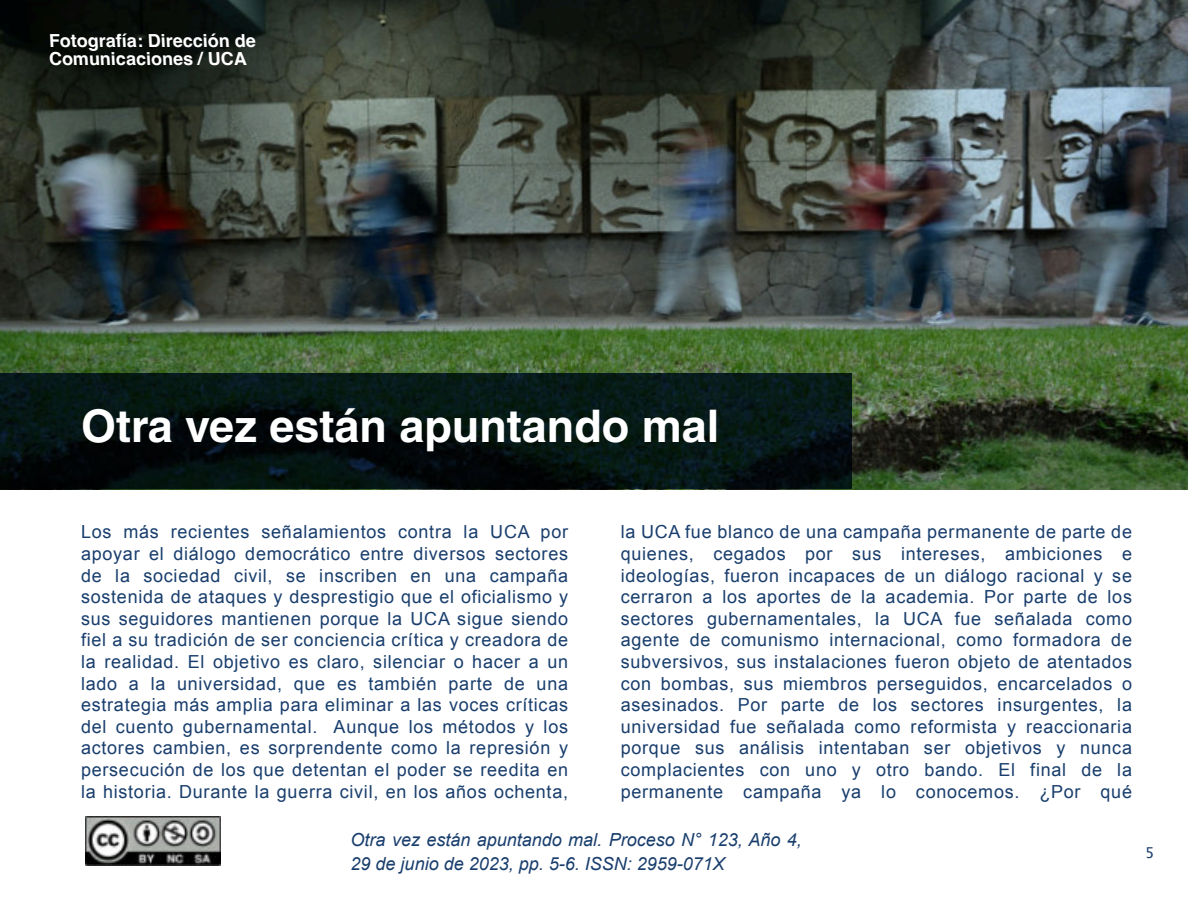
<style>
.page{position:relative;width:1188px;height:918px;background:#fff}
.page>*{position:absolute;margin:0;border:0;box-sizing:border-box;transform-origin:0 0}
.t1{font:700 45px "Helvetica LT Std";color:#fff}
.t2{font:18px/21.6px "Arial";letter-spacing:.04em;color:#193e6d;text-align:justify}
.t3{font:italic 18px/24px "Arial";color:#193e6d}
.t4{font:700 18px/18px "Helvetica";color:#fff}
.t5{font:15px "Lucida Grande";color:#193e6d}
</style>
<div class="page">
<img style="left:0;top:0;width:1188px;height:489px">
<img style="left:0;top:374px;width:852px;height:115px">
<img style="left:85px;top:817px;width:136px;height:48px">
<p class="t4" style="left:49px;top:33px;width:209px">Fotografía: Dirección de<br>Comunicaciones / UCA</p>
<h1 class="t1" style="left:81px;top:410px;width:640px">Otra vez están apuntando mal</h1>
<p class="t2" style="left:81px;top:523px;width:489px">Los más recientes señalamientos contra la UCA por apoyar el diálogo democrático entre diversos sectores de la sociedad civil, se inscriben en una campaña sostenida de ataques y desprestigio que el oficialismo y sus seguidores mantienen porque la UCA sigue siendo fiel a su tradición de ser conciencia crítica y creadora de la realidad. El objetivo es claro, silenciar o hacer a un lado a la universidad, que es también parte de una estrategia más amplia para eliminar a las voces críticas del cuento gubernamental. Aunque los métodos y los actores cambien, es sorprendente como la represión y persecución de los que detentan el poder se reedita en la historia. Durante la guerra civil, en los años ochenta,</p>
<p class="t2" style="left:621px;top:523px;width:513px">la UCA fue blanco de una campaña permanente de parte de quienes, cegados por sus intereses, ambiciones e ideologías, fueron incapaces de un diálogo racional y se cerraron a los aportes de la academia. Por parte de los sectores gubernamentales, la UCA fue señalada como agente de comunismo internacional, como formadora de subversivos, sus instalaciones fueron objeto de atentados con bombas, sus miembros perseguidos, encarcelados o asesinados. Por parte de los sectores insurgentes, la universidad fue señalada como reformista y reaccionaria porque sus análisis intentaban ser objetivos y nunca complacientes con uno y otro bando. El final de la permanente campaña ya lo conocemos. ¿Por qué</p>
<p class="t3" style="left:351px;top:829px;width:453px">Otra vez están apuntando mal. Proceso N° 123, Año 4,<br>29 de junio de 2023, pp. 5-6. ISSN: 2959-071X</p>
<p class="t5" style="left:1145px;top:847px;width:11px">5</p>
</div>
